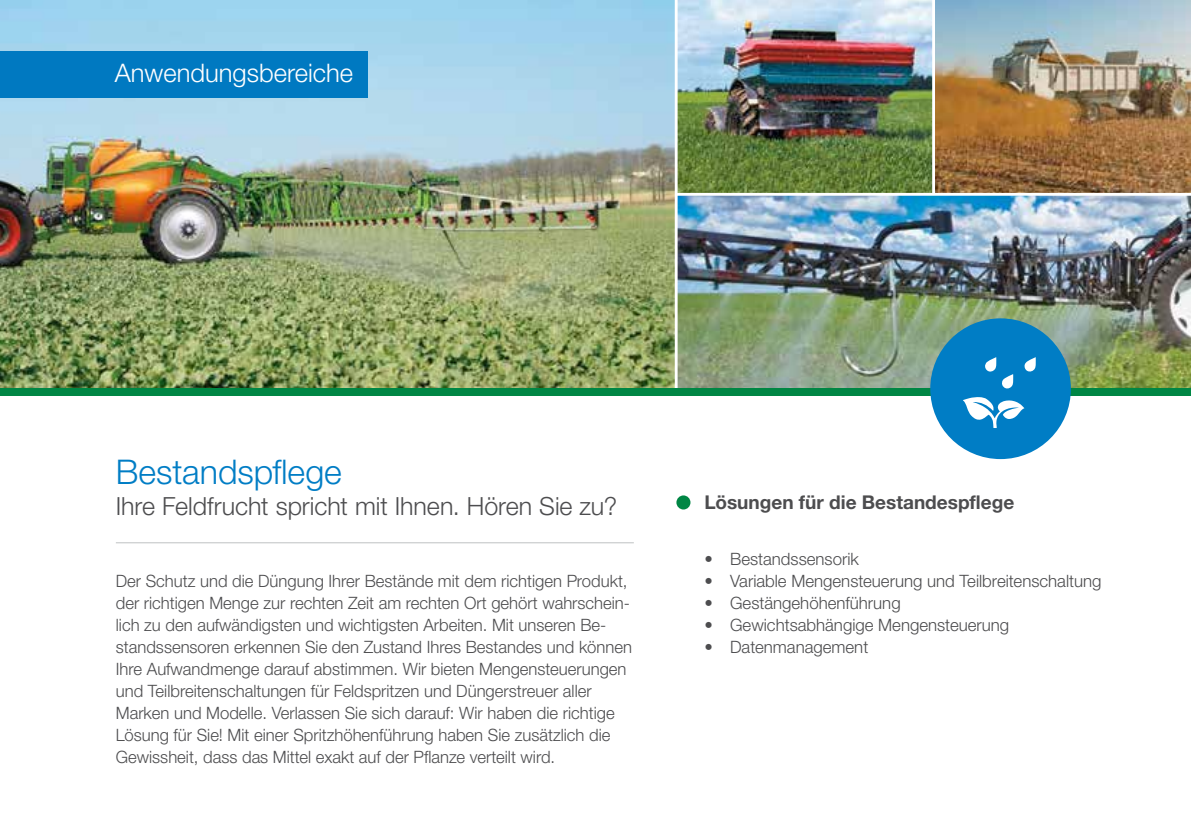
<style>
.page{position:relative;width:1191px;height:840px;background:#fff}
.page>*{position:absolute;margin:0;border:0;box-sizing:border-box;transform-origin:0 0}
.t1{font:300 34px "Helvetica Neue LTW1 G";color:#007dc5}
.t2{font:300 25.6px "Helvetica Neue LTW1 G";color:#fff}
.t3{font:300 25px "Helvetica Neue LTW1 G";color:#4d4d4f}
.t4{font:700 19px "Helvetica Neue LTW1 G";color:#4d4d4f}
.t5{font:300 17px/22px "Helvetica Neue LTW1 G";color:#4d4d4f}
</style>
<div class="page">
<img style="left:0;top:0;width:675px;height:388px">
<img style="left:677px;top:0;width:255px;height:193px">
<img style="left:677px;top:196px;width:514px;height:192px">
<img style="left:935px;top:0;width:256px;height:193px">
<div style="left:0;top:388px;width:1191px;height:7px;background:#008644"></div>
<div style="left:930px;top:318px;width:140px;height:141px;background:#007dc5;border-radius:50%"></div>
<div style="left:0;top:51px;width:367px;height:46px;background:#0079c1"></div>
<svg style="left:963px;top:397px;width:61px;height:31px"></svg>
<svg style="left:985px;top:357px;width:28px;height:32px"></svg>
<svg style="left:1024px;top:357px;width:11px;height:15px"></svg>
<hr style="left:116px;top:541px;width:518px;height:2px;background:#d1d3d4">
<div style="left:676px;top:495px;width:14px;height:14px;background:#008644;border-radius:50%"></div>
<h2 class="t2" style="left:115px;top:57px;width:240px">Anwendungsbereiche</h2>
<h1 class="t1" style="left:116px;top:450px;width:227px">Bestandspflege</h1>
<h3 class="t3" style="left:116px;top:490px;width:503px">Ihre Feldfrucht spricht mit Ihnen. Hören Sie zu?</h3>
<p class="t5" style="left:116px;top:569px;width:517px">Der Schutz und die Düngung Ihrer Bestände mit dem richtigen Produkt, der richtigen Menge zur rechten Zeit am rechten Ort gehört wahrschein&shy;lich zu den aufwändigsten und wichtigsten Arbeiten. Mit unseren Be&shy;standssensoren erkennen Sie den Zustand Ihres Bestandes und können Ihre Aufwandmenge darauf abstimmen. Wir bieten Mengensteuerungen und Teilbreitenschaltungen für Feldspritzen und Düngerstreuer aller Marken und Modelle. Verlassen Sie sich darauf: Wir haben die richtige Lösung für Sie! Mit einer Spritzhöhenführung haben Sie zusätzlich die Gewissheit, dass das Mittel exakt auf der Pflanze verteilt wird.</p>
<p class="t4" style="left:704px;top:490px;width:311px">Lösungen für die Bestandespflege</p>
<p class="t5" style="left:704px;top:547px;width:156px">• Bestandssensorik</p>
<p class="t5" style="left:704px;top:569px;width:398px">• Variable Mengensteuerung und Teilbreitenschaltung</p>
<p class="t5" style="left:704px;top:591px;width:198px">• Gestängehöhenführung</p>
<p class="t5" style="left:704px;top:613px;width:306px">• Gewichtsabhängige Mengensteuerung</p>
<p class="t5" style="left:704px;top:635px;width:165px">• Datenmanagement</p>
</div>
